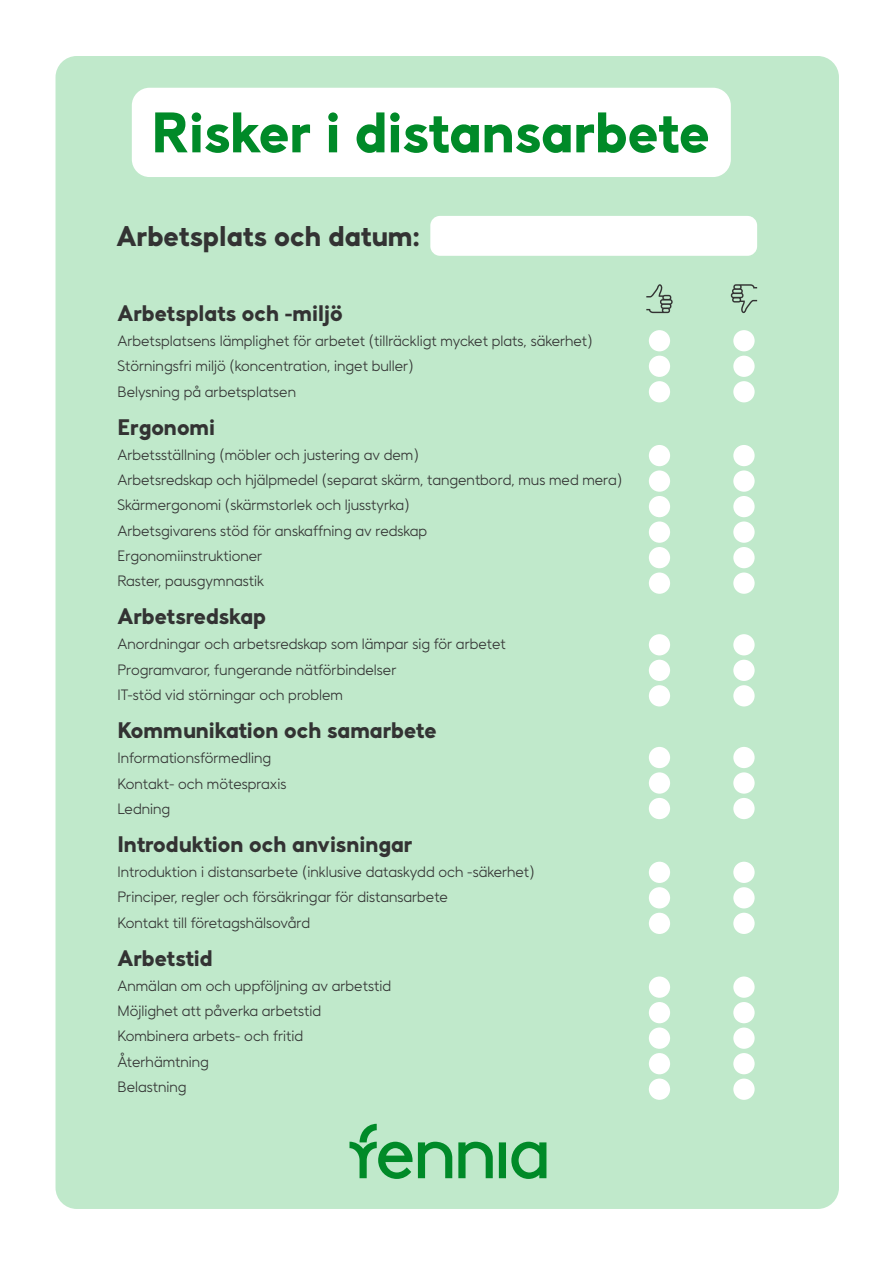
<style>
.page{position:relative;width:893px;height:1263px;background:#fff}
.page>*{position:absolute;margin:0;border:0;box-sizing:border-box;transform-origin:0 0}
.t1{font:800 57px "Fennia Sans";color:#008a28}
.t2{font:800 28.5px "Fennia Sans";color:#333}
.t3{font:800 22.5px "Fennia Sans";color:#333}
.t4{font:300 15px/25.2px "Fennia Sans";color:#333}
</style>
<div class="page">
<div style="left:56px;top:56px;width:783px;height:1153px;background:#c0e9cb;border-radius:21px"></div>
<div style="left:649px;top:445px;width:21px;height:21px;background:#fff;border-radius:50%"></div>
<div style="left:733px;top:445px;width:22px;height:21px;background:#fff;border-radius:50%"></div>
<div style="left:649px;top:470px;width:21px;height:22px;background:#fff;border-radius:50%"></div>
<div style="left:733px;top:470px;width:22px;height:22px;background:#fff;border-radius:50%"></div>
<div style="left:649px;top:496px;width:21px;height:21px;background:#fff;border-radius:50%"></div>
<div style="left:733px;top:496px;width:22px;height:21px;background:#fff;border-radius:50%"></div>
<div style="left:649px;top:521px;width:21px;height:22px;background:#fff;border-radius:50%"></div>
<div style="left:733px;top:521px;width:22px;height:22px;background:#fff;border-radius:50%"></div>
<div style="left:649px;top:547px;width:21px;height:21px;background:#fff;border-radius:50%"></div>
<div style="left:733px;top:547px;width:22px;height:21px;background:#fff;border-radius:50%"></div>
<div style="left:649px;top:572px;width:21px;height:22px;background:#fff;border-radius:50%"></div>
<div style="left:733px;top:572px;width:22px;height:22px;background:#fff;border-radius:50%"></div>
<div style="left:649px;top:330px;width:21px;height:21px;background:#fff;border-radius:50%"></div>
<div style="left:733px;top:330px;width:22px;height:21px;background:#fff;border-radius:50%"></div>
<div style="left:649px;top:356px;width:21px;height:21px;background:#fff;border-radius:50%"></div>
<div style="left:733px;top:356px;width:22px;height:21px;background:#fff;border-radius:50%"></div>
<div style="left:649px;top:381px;width:21px;height:21px;background:#fff;border-radius:50%"></div>
<div style="left:733px;top:381px;width:22px;height:21px;background:#fff;border-radius:50%"></div>
<div style="left:649px;top:634px;width:21px;height:21px;background:#fff;border-radius:50%"></div>
<div style="left:733px;top:634px;width:22px;height:21px;background:#fff;border-radius:50%"></div>
<div style="left:132px;top:88px;width:599px;height:89px;background:#fff;border-radius:18px"></div>
<div style="left:649px;top:660px;width:21px;height:21px;background:#fff;border-radius:50%"></div>
<div style="left:733px;top:660px;width:22px;height:21px;background:#fff;border-radius:50%"></div>
<div style="left:649px;top:685px;width:21px;height:21px;background:#fff;border-radius:50%"></div>
<div style="left:733px;top:685px;width:22px;height:21px;background:#fff;border-radius:50%"></div>
<div style="left:649px;top:747px;width:21px;height:21px;background:#fff;border-radius:50%"></div>
<div style="left:733px;top:747px;width:22px;height:21px;background:#fff;border-radius:50%"></div>
<div style="left:649px;top:772px;width:21px;height:22px;background:#fff;border-radius:50%"></div>
<div style="left:733px;top:772px;width:22px;height:22px;background:#fff;border-radius:50%"></div>
<div style="left:649px;top:798px;width:21px;height:21px;background:#fff;border-radius:50%"></div>
<div style="left:733px;top:798px;width:22px;height:21px;background:#fff;border-radius:50%"></div>
<div style="left:649px;top:862px;width:21px;height:21px;background:#fff;border-radius:50%"></div>
<div style="left:733px;top:862px;width:22px;height:21px;background:#fff;border-radius:50%"></div>
<div style="left:649px;top:887px;width:21px;height:21px;background:#fff;border-radius:50%"></div>
<div style="left:733px;top:887px;width:22px;height:21px;background:#fff;border-radius:50%"></div>
<div style="left:649px;top:913px;width:21px;height:21px;background:#fff;border-radius:50%"></div>
<div style="left:733px;top:913px;width:22px;height:21px;background:#fff;border-radius:50%"></div>
<div style="left:649px;top:976px;width:21px;height:22px;background:#fff;border-radius:50%"></div>
<div style="left:733px;top:976px;width:22px;height:22px;background:#fff;border-radius:50%"></div>
<div style="left:649px;top:1002px;width:21px;height:21px;background:#fff;border-radius:50%"></div>
<div style="left:733px;top:1002px;width:22px;height:21px;background:#fff;border-radius:50%"></div>
<div style="left:649px;top:1027px;width:21px;height:22px;background:#fff;border-radius:50%"></div>
<div style="left:733px;top:1027px;width:22px;height:22px;background:#fff;border-radius:50%"></div>
<div style="left:649px;top:1053px;width:21px;height:21px;background:#fff;border-radius:50%"></div>
<div style="left:733px;top:1053px;width:22px;height:21px;background:#fff;border-radius:50%"></div>
<div style="left:649px;top:1078px;width:21px;height:22px;background:#fff;border-radius:50%"></div>
<div style="left:733px;top:1078px;width:22px;height:22px;background:#fff;border-radius:50%"></div>
<div style="left:430px;top:216px;width:327px;height:40px;background:#fff;border-radius:10px"></div>
<svg style="left:646px;top:284px;width:27px;height:29px"></svg>
<svg style="left:731px;top:284px;width:26px;height:29px"></svg>
<svg style="left:349px;top:1124px;width:197px;height:55px"></svg>
<h1 class="t1" style="left:151px;top:98px;width:560px">Risker i distansarbete</h1>
<h2 class="t2" style="left:116px;top:218px;width:305px">Arbetsplats och datum:</h2>
<h3 class="t3" style="left:117px;top:299px;width:227px">Arbetsplats och -miljö</h3>
<p class="t4" style="left:117px;top:328px;width:477px">Arbetsplatsens lämplighet för arbetet (tillräckligt mycket plats, säkerhet)<br>Störningsfri miljö (koncentration, inget buller)<br>Belysning på arbetsplatsen</p>
<h3 class="t3" style="left:117px;top:413px;width:99px">Ergonomi</h3>
<p class="t4" style="left:117px;top:442px;width:506px">Arbetsställning (möbler och justering av dem)<br>Arbetsredskap och hjälpmedel (separat skärm, tangentbord, mus med mera)<br>Skärmergonomi (skärmstorlek och ljusstyrka)<br>Arbetsgivarens stöd för anskaffning av redskap<br>Ergonomiinstruktioner<br>Raster, pausgymnastik</p>
<h3 class="t3" style="left:117px;top:603px;width:150px">Arbetsredskap</h3>
<p class="t4" style="left:117px;top:631px;width:390px">Anordningar och arbetsredskap som lämpar sig för arbetet<br>Programvaror, fungerande nätförbindelser<br>IT-stöd vid störningar och problem</p>
<h3 class="t3" style="left:117px;top:716px;width:321px">Kommunikation och samarbete</h3>
<p class="t4" style="left:117px;top:745px;width:171px">Informationsförmedling<br>Kontakt- och mötespraxis<br>Ledning</p>
<h3 class="t3" style="left:117px;top:830px;width:296px">Introduktion och anvisningar</h3>
<p class="t4" style="left:117px;top:859px;width:419px">Introduktion i distansarbete (inklusive dataskydd och -säkerhet)<br>Principer, regler och försäkringar för distansarbete<br>Kontakt till företagshälsovård</p>
<h3 class="t3" style="left:117px;top:944px;width:97px">Arbetstid</h3>
<p class="t4" style="left:117px;top:973px;width:275px">Anmälan om och uppföljning av arbetstid<br>Möjlighet att påverka arbetstid<br>Kombinera arbets- och fritid<br>Återhämtning<br>Belastning</p>
</div>
